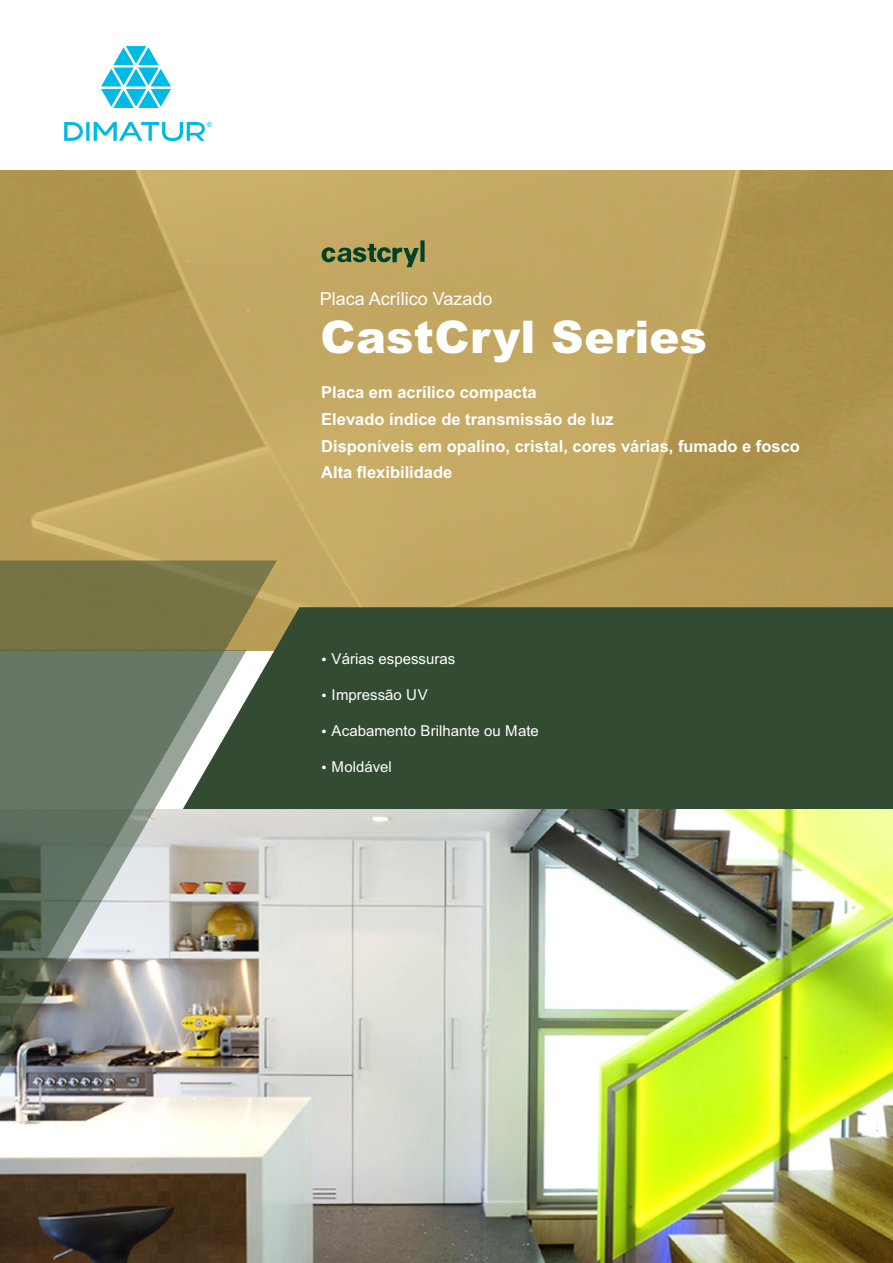
<style>
.page{position:relative;width:893px;height:1263px;background:#fff}
.page>*{position:absolute;margin:0;border:0;box-sizing:border-box;transform-origin:0 0}
.t1{font:900 45px "Arial";color:#fff}
.t2{font:18px "Arial";color:#fff}
.t3{font:700 16.5px/26.5px "Arial";color:#fff}
.t4{font:15px "Arial";color:#fff}
</style>
<div class="page">
<img style="left:0;top:809px;width:893px;height:454px">
<div style="left:0;top:170px;width:893px;height:480px;background:#d6ac42;opacity:.66"></div>
<svg style="left:101px;top:46px;width:70px;height:62px"></svg>
<svg style="left:86px;top:122px;width:4px;height:19px"></svg>
<svg style="left:64px;top:122px;width:19px;height:19px"></svg>
<svg style="left:94px;top:122px;width:118px;height:19px"></svg>
<svg style="left:0;top:560px;width:277px;height:617px;background:#999576"></svg>
<img style="left:0;top:650px;width:246px;height:509px">
<svg style="left:183px;top:607px;width:710px;height:202px;background:#3d523a"></svg>
<svg style="left:322px;top:240px;width:103px;height:27px;background:#83864f"></svg>
<svg style="left:322px;top:657px;width:4px;height:4px"></svg>
<svg style="left:322px;top:693px;width:4px;height:4px"></svg>
<svg style="left:322px;top:729px;width:4px;height:4px"></svg>
<svg style="left:322px;top:765px;width:4px;height:4px"></svg>
<p class="t2" style="left:320px;top:292px;width:174px">Placa Acrílico Vazado</p>
<h1 class="t1" style="left:320px;top:321px;width:388px">CastCryl Series</h1>
<p class="t3" style="left:321px;top:381px;width:480px">Placa em acrílico compacta<br>Elevado índice de transmissão de luz<br>Disponíveis em opalino, cristal, cores várias, fumado e fosco Alta flexibilidade</p>
<p class="t4" style="left:332px;top:653px;width:125px">Várias espessuras</p>
<p class="t4" style="left:332px;top:689px;width:98px">Impressão UV</p>
<p class="t4" style="left:332px;top:725px;width:209px">Acabamento Brilhante ou Mate</p>
<p class="t4" style="left:332px;top:761px;width:62px">Moldável</p>
</div>
